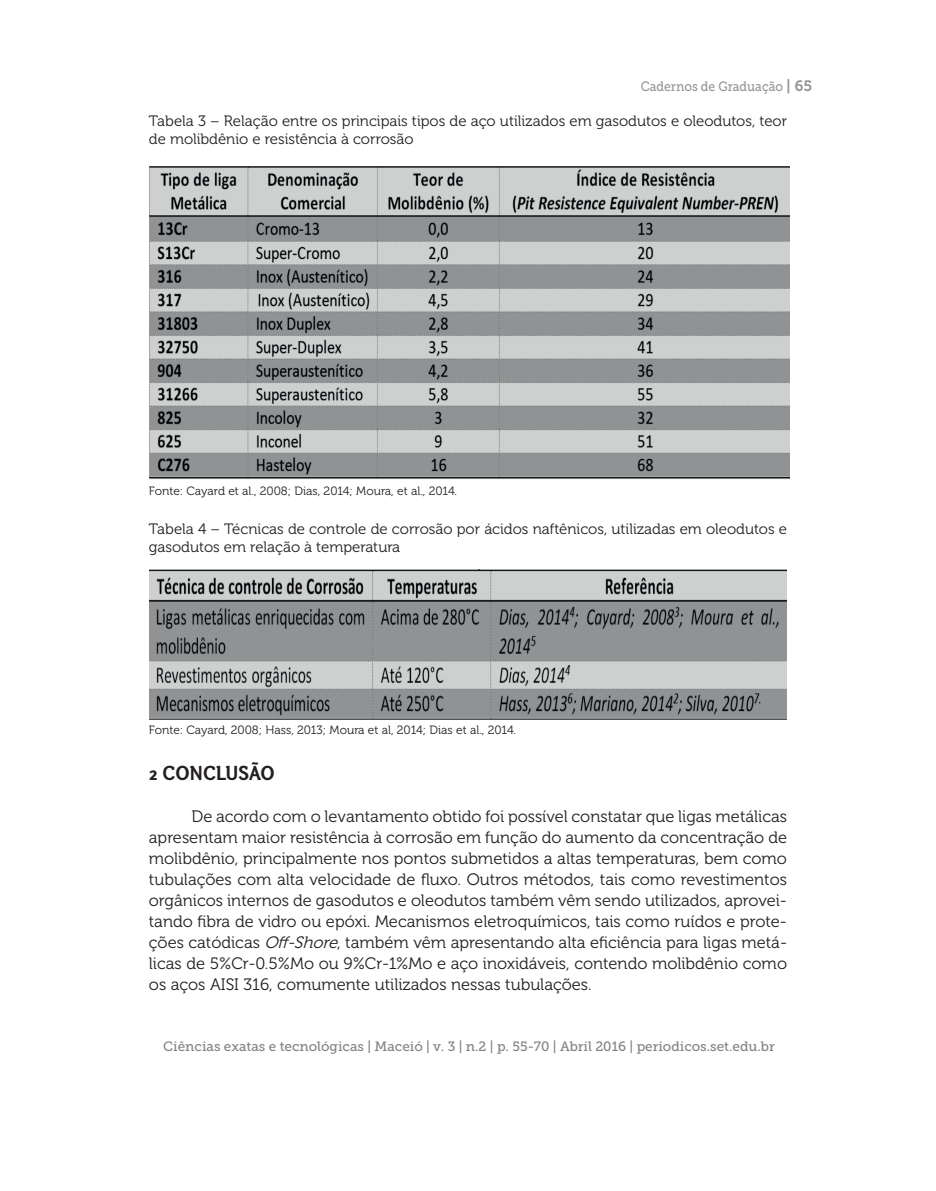
<style>
.page{position:relative;width:936px;height:1191px;background:#fff}
.page>*{position:absolute;margin:0;border:0;box-sizing:border-box;transform-origin:0 0}
.t1{font:21px "Otari Bold Limited";color:#231f20}
.t2{font:16.5px/21px "Museo 300";color:#231f20;text-align:justify}
.t3{font:15px/18px "Museo 300";color:#231f20}
.t4{font:13.5px "Museo Slab 500";color:#808285}
.t5{font:13.5px "Museo Slab 500";color:#939598;scale:.9 1}
.t6{font:12px "Museo 300";color:#231f20}
.s1{font-family:"Museo 700";font-size:15px}
.s2{font-style:italic}
</style>
<div class="page">
<img style="left:149px;top:166px;width:640px;height:314px">
<img style="left:149px;top:570px;width:638px;height:149px">
<p class="t5" style="left:640px;top:79px;width:192px">Cadernos de Graduação <span class="s1">| 65</span></p>
<p class="t3" style="left:149px;top:112px;width:639px">Tabela 3 – Relação entre os principais tipos de aço utilizados em gasodutos e oleodutos, teor de molibdênio e resistência à corrosão</p>
<p class="t6" style="left:149px;top:484px;width:310px">Fonte: Cayard et al., 2008; Dias, 2014; Moura, et al., 2014.</p>
<p class="t3" style="left:149px;top:520px;width:639px">Tabela 4 – Técnicas de controle de corrosão por ácidos naftênicos, utilizadas em oleodutos e gasodutos em relação à temperatura</p>
<p class="t6" style="left:149px;top:723px;width:369px">Fonte: Cayard, 2008; Hass, 2013; Moura et al, 2014; Dias et al., 2014.</p>
<p class="t1" style="left:149px;top:760px;width:127px">2 CONCLUSÃO</p>
<p class="t2" style="left:149px;top:806px;width:639px;text-indent:43px">De acordo com o levantamento obtido foi possível constatar que ligas metálicas apresentam maior resistência à corrosão em função do aumento da concentração de molibdênio, principalmente nos pontos submetidos a altas temperaturas, bem como tubulações com alta velocidade de fluxo. Outros métodos, tais como revestimentos orgânicos internos de gasodutos e oleodutos também vêm sendo utilizados, aprovei&shy;tando fibra de vidro ou epóxi. Mecanismos eletroquímicos, tais como ruídos e prote&shy;ções catódicas <span class="s2">Off-Shore</span>, também vêm apresentando alta eficiência para ligas metá&shy;licas de 5%Cr-0.5%Mo ou 9%Cr-1%Mo e aço inoxidáveis, contendo molibdênio como os aços AISI 316, comumente utilizados nessas tubulações.</p>
<p class="t4" style="left:163px;top:1039px;width:613px">Ciências exatas e tecnológicas | Maceió | v. 3 | n.2 | p. 55-70 | Abril 2016 | periodicos.set.edu.br</p>
</div>
